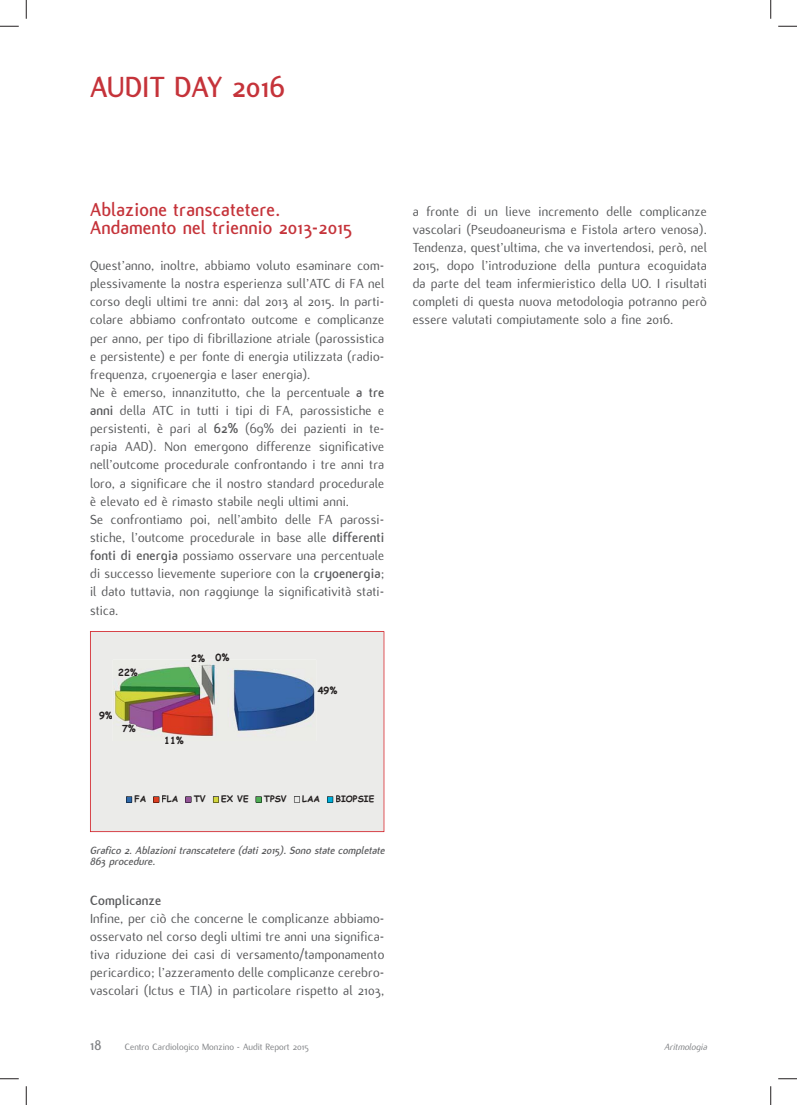
<style>
.page{position:relative;width:797px;height:1105px;background:#fff}
.page>*{position:absolute;margin:0;border:0;box-sizing:border-box;transform-origin:0 0}
.t1{font:700 31.25px "Flux";color:#c5333a}
.t2{font:700 20px/18.1px "Flux";letter-spacing:.01em;color:#c5333a}
.t3{font:700 15px "Flux";color:#808285}
.t4{font:14.38px/18.1px "Flux";letter-spacing:.01em;color:#58595b;text-align:justify}
.t5{font:700 14.38px "Flux";letter-spacing:.01em;color:#58595b}
.t6{font:italic 700 11.25px/11.2px "Flux";color:#58595b}
.t7{font:10px "Flux";color:#808285}
.t8{font:italic 10px "Flux";color:#808285}
.t9{font:700 9.62px "Comic Sans MS";color:#231f1f}
.t10{font:700 8.88px "Comic Sans MS";color:#231f1f}
.s1{font-weight:700}
</style>
<div class="page">
<svg style="left:90px;top:631px;width:294px;height:201px;background:#d4cdcc"></svg>
<svg style="left:0;top:25px;width:19px;height:2px"></svg>
<svg style="left:778px;top:25px;width:19px;height:2px"></svg>
<svg style="left:0;top:1078px;width:19px;height:1px"></svg>
<svg style="left:778px;top:1078px;width:19px;height:1px"></svg>
<svg style="left:25px;top:0;width:2px;height:19px"></svg>
<svg style="left:25px;top:1086px;width:2px;height:19px"></svg>
<svg style="left:770px;top:0;width:1px;height:19px"></svg>
<svg style="left:770px;top:1086px;width:1px;height:19px"></svg>
<h1 class="t1" style="left:90px;top:74px;width:196px">AUDIT DAY 2016</h1>
<h2 class="t2" style="left:90px;top:202px;width:264px">Ablazione transcatetere.<br>Andamento nel triennio 2013-2015</h2>
<p class="t4" style="left:90px;top:258px;width:296px;text-align:left">Quest’anno, inoltre, abbiamo voluto esaminare com&shy;plessivamente la nostra esperienza sull’ATC di FA nel corso degli ultimi tre anni: dal 2013 al 2015. In parti&shy;colare abbiamo confrontato outcome e complicanze per anno, per tipo di fibrillazione atriale (parossistica e persistente) e per fonte di energia utilizzata (radio&shy;frequenza, cryoenergia e laser energia).<br>Ne è emerso, innanzitutto, che la percentuale <span class="s1">a tre anni</span> della ATC in tutti i tipi di FA, parossistiche e persistenti, è pari al <span class="s1">62%</span> (69% dei pazienti in te&shy;rapia AAD). Non emergono differenze significative nell’outcome procedurale confrontando i tre anni tra loro, a significare che il nostro standard procedurale è elevato ed è rimasto stabile negli ultimi anni.<br>Se confrontiamo poi, nell’ambito delle FA parossi&shy;stiche, l’outcome procedurale in base alle <span class="s1">differenti fonti di energia</span> possiamo osservare una percentuale di successo lievemente superiore con la <span class="s1">cryoenergia</span>; il dato tuttavia, non raggiunge la significatività stati&shy;stica.</p>
<p class="t9" style="left:118px;top:665px;width:21px">22%</p>
<p class="t9" style="left:99px;top:708px;width:15px">9%</p>
<p class="t9" style="left:122px;top:721px;width:15px">7%</p>
<p class="t9" style="left:191px;top:651px;width:40px">2% 0%</p>
<p class="t9" style="left:164px;top:733px;width:21px">11%</p>
<p class="t9" style="left:318px;top:684px;width:21px">49%</p>
<p class="t10" style="left:134px;top:792px;width:13px">FA</p>
<p class="t10" style="left:162px;top:792px;width:18px">FLA</p>
<p class="t10" style="left:194px;top:792px;width:14px">TV</p>
<p class="t10" style="left:221px;top:792px;width:29px">EX VE</p>
<p class="t10" style="left:264px;top:792px;width:25px">TPSV</p>
<p class="t10" style="left:302px;top:792px;width:19px">LAA</p>
<p class="t10" style="left:335px;top:792px;width:40px">BIOPSIE</p>
<p class="t6" style="left:90px;top:845px;width:296px">Grafico 2. Ablazioni transcatetere (dati 2015). Sono state completate<br>863 procedure.</p>
<p class="t5" style="left:90px;top:894px;width:73px">Complicanze</p>
<p class="t4" style="left:90px;top:910px;width:296px">Infine, per ciò che concerne le complicanze abbiamo&shy;osservato nel corso degli ultimi tre anni una significa&shy;tiva riduzione dei casi di versamento/tamponamento pericardico; l’azzeramento delle complicanze cerebro&shy;vascolari (Ictus e TIA) in particolare rispetto al 2103,</p>
<p class="t3" style="left:90px;top:1039px;width:13px">18</p>
<p class="t7" style="left:125px;top:1042px;width:185px">Centro Cardiologico Monzino - Audit Report 2015</p>
<p class="t4" style="left:412px;top:203px;width:296px">a fronte di un lieve incremento delle complicanze vascolari (Pseudoaneurisma e Fistola artero venosa).<br>Tendenza, quest’ultima, che va invertendosi, però, nel 2015, dopo l’introduzione della puntura ecoguidata da parte del team infermieristico della UO. I risultati completi di questa nuova metodologia potranno però essere valutati compiutamente solo a fine 2016.</p>
<p class="t8" style="left:664px;top:1042px;width:44px">Aritmologia</p>
</div>
